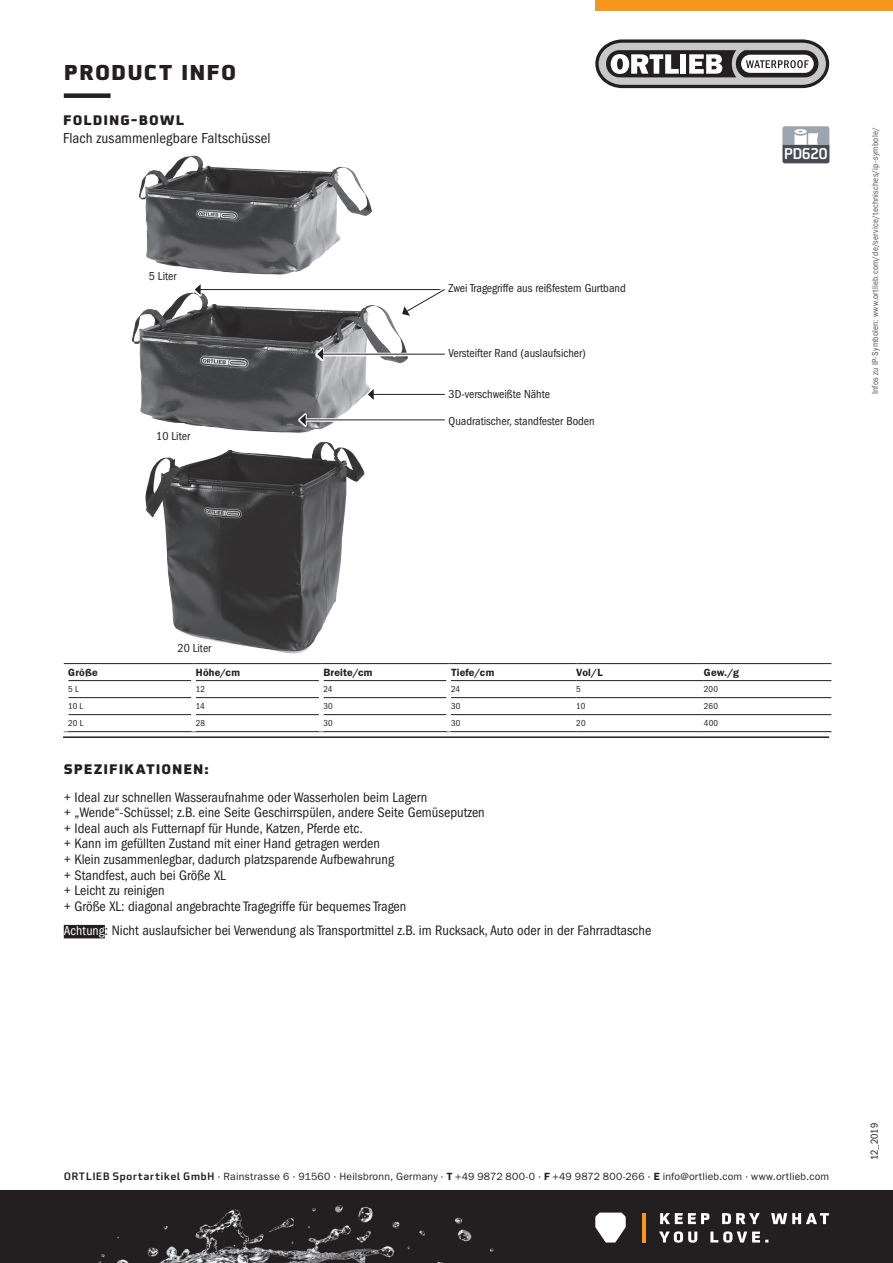
<style>
.page{position:relative;width:893px;height:1263px;background:#fff}
.page>*{position:absolute;margin:0;border:0;box-sizing:border-box;transform-origin:0 0}
.t1{font:900 21px "Utility OT";letter-spacing:.055em;color:#231f20}
.t2{font:500 15.15px "Utility OT";letter-spacing:-.03em;color:#fff;scale:.95 1}
.t3{font:condensed 15px "ITC Franklin Gothic Std";letter-spacing:.005em;color:#231f20}
.Beschreibung{font:condensed 14.25px "ITC Franklin Gothic Std";color:#231f20}
.Beschreibung_ohne_Au{font:condensed 14.25px "ITC Franklin Gothic Std";color:#231f20}
.t4{font:900 13.5px "Utility OT";letter-spacing:.07em;color:#231f20}
.Bildbeschriftung{font:condensed 12px "ITC Franklin Gothic Std";color:#231f20}
.t5{font:10.5px "ITC Franklin Gothic Std";letter-spacing:.02em;color:#231f20}
.t6{font:600 10.5px "ITC Franklin Gothic Std";letter-spacing:.015em;color:#231f20}
.Version{font:condensed 10.5px "ITC Franklin Gothic Std";color:#231f20}
.t7{font:condensed 9px "ITC Franklin Gothic Std";letter-spacing:.025em;color:#57585a}
.t8{font:condensed 9px "ITC Franklin Gothic Std";letter-spacing:.01em;color:#231f20}
.s1{font-size:13.5px;color:#fff}
.s2{font-family:"Utility OT";font-weight:500}
.s3{font-weight:600}
</style>
<div class="page">
<svg style="left:595px;top:39px;width:234px;height:49px"></svg>
<div style="left:595px;top:0;width:298px;height:10px;background:#f7971d"></div>
<div style="left:0;top:1191px;width:893px;height:72px;background:#231f20"></div>
<hr style="left:642px;top:1212px;width:3px;height:30px;background:#f7971d">
<svg style="left:595px;top:1212px;width:31px;height:30px"></svg>
<svg style="left:659px;top:1231px;width:109px;height:12px"></svg>
<svg style="left:660px;top:1213px;width:169px;height:11px"></svg>
<img style="left:0;top:1190px;width:512px;height:73px">
<hr style="left:63px;top:736px;width:766px;height:2px;background:#231f20">
<div style="left:64px;top:93px;width:47px;height:5px;background:#231f20"></div>
<img style="left:145px;top:443px;width:220px;height:211px">
<img style="left:131px;top:292px;width:274px;height:151px">
<div style="left:193px;top:283px;width:253px;height:13px;background:#fff"></div>
<hr style="left:200px;top:289px;width:245px;height:1px;background:#231f20">
<svg style="left:195px;top:284px;width:6px;height:11px"></svg>
<svg style="left:316px;top:347px;width:129px;height:14px"></svg>
<hr style="left:322px;top:354px;width:123px;height:1px;background:#231f20">
<svg style="left:317px;top:349px;width:6px;height:11px"></svg>
<svg style="left:298px;top:413px;width:147px;height:14px"></svg>
<hr style="left:305px;top:419px;width:140px;height:1px;background:#231f20">
<svg style="left:300px;top:414px;width:6px;height:11px"></svg>
<div style="left:366px;top:387px;width:80px;height:14px;background:#fff"></div>
<hr style="left:373px;top:394px;width:72px;height:1px;background:#231f20">
<svg style="left:368px;top:389px;width:6px;height:11px"></svg>
<svg style="left:397px;top:289px;width:48px;height:32px"></svg>
<img style="left:139px;top:155px;width:233px;height:120px">
<svg style="left:782px;top:126px;width:47px;height:37px;background:#83898f"></svg>
<div style="left:64px;top:925px;width:41px;height:13px;background:#231f20"></div>
<hr style="left:68px;top:680px;width:123px;height:1px;background:#231f20">
<hr style="left:196px;top:680px;width:123px;height:1px;background:#231f20">
<hr style="left:323px;top:680px;width:123px;height:1px;background:#231f20">
<hr style="left:451px;top:680px;width:125px;height:1px;background:#231f20">
<hr style="left:576px;top:680px;width:128px;height:1px;background:#231f20">
<hr style="left:704px;top:680px;width:127px;height:1px;background:#231f20">
<hr style="left:68px;top:697px;width:123px;height:1px;background:#231f20">
<hr style="left:196px;top:697px;width:123px;height:1px;background:#231f20">
<hr style="left:323px;top:697px;width:123px;height:1px;background:#231f20">
<hr style="left:451px;top:697px;width:125px;height:1px;background:#231f20">
<hr style="left:576px;top:697px;width:128px;height:1px;background:#231f20">
<hr style="left:704px;top:697px;width:127px;height:1px;background:#231f20">
<hr style="left:68px;top:714px;width:123px;height:1px;background:#231f20">
<hr style="left:196px;top:714px;width:123px;height:1px;background:#231f20">
<hr style="left:323px;top:714px;width:123px;height:1px;background:#231f20">
<hr style="left:451px;top:714px;width:125px;height:1px;background:#231f20">
<hr style="left:576px;top:714px;width:128px;height:1px;background:#231f20">
<hr style="left:704px;top:714px;width:127px;height:1px;background:#231f20">
<hr style="left:64px;top:731px;width:130px;height:1px;background:#231f20">
<hr style="left:194px;top:731px;width:127px;height:1px;background:#231f20">
<hr style="left:321px;top:731px;width:128px;height:1px;background:#231f20">
<hr style="left:449px;top:731px;width:127px;height:1px;background:#231f20">
<hr style="left:576px;top:731px;width:128px;height:1px;background:#231f20">
<hr style="left:704px;top:731px;width:127px;height:1px;background:#231f20">
<hr style="left:64px;top:663px;width:130px;height:1px;background:#231f20">
<hr style="left:194px;top:663px;width:127px;height:1px;background:#231f20">
<hr style="left:321px;top:663px;width:128px;height:1px;background:#231f20">
<hr style="left:449px;top:663px;width:127px;height:1px;background:#231f20">
<hr style="left:576px;top:663px;width:128px;height:1px;background:#231f20">
<hr style="left:704px;top:663px;width:127px;height:1px;background:#231f20">
<h1 class="t1" style="left:64px;top:58px;width:174px">PRODUCT INFO</h1>
<p class="t4" style="left:63px;top:111px;width:123px">FOLDING-BOWL</p>
<p class="t3" style="left:63px;top:130px;width:209px">Flach zusammenlegbare Faltschüssel</p>
<p class="Bildbeschriftung" style="left:149px;top:270px;width:29px">5 Liter</p>
<p class="Bildbeschriftung" style="left:156px;top:429px;width:35px">10 Liter</p>
<p class="Bildbeschriftung" style="left:449px;top:282px;width:179px">Zwei Tragegriffe aus reißfestem Gurtband</p>
<p class="Bildbeschriftung" style="left:449px;top:346px;width:139px">Versteifter Rand (auslaufsicher)</p>
<p class="Bildbeschriftung" style="left:449px;top:388px;width:103px">3D-verschweißte Nähte</p>
<p class="Bildbeschriftung" style="left:449px;top:414px;width:148px">Quadratischer, standfester Boden</p>
<p class="t2" style="left:784px;top:144px;width:48px">PD620</p>
<p class="t7" style="left:870px;top:394px;width:269px;rotate:-90deg">Infos zu IP-Symbolen: www.ortlieb.com/de/service/technisches/ip-symbole/</p>
<p class="Bildbeschriftung" style="left:178px;top:642px;width:35px">20 Liter</p>
<p class="t6" style="left:68px;top:666px;width:31px">Größe</p>
<p class="t6" style="left:196px;top:666px;width:46px">Höhe/cm</p>
<p class="t6" style="left:323px;top:666px;width:51px">Breite/cm</p>
<p class="t6" style="left:451px;top:666px;width:45px">Tiefe/cm</p>
<p class="t6" style="left:576px;top:666px;width:28px">Vol/L</p>
<p class="t6" style="left:704px;top:666px;width:37px">Gew./g</p>
<p class="t8" style="left:68px;top:684px;width:12px">5 L</p>
<p class="t8" style="left:196px;top:684px;width:11px">12</p>
<p class="t8" style="left:323px;top:684px;width:11px">24</p>
<p class="t8" style="left:451px;top:684px;width:11px">24</p>
<p class="t8" style="left:576px;top:684px;width:6px">5</p>
<p class="t8" style="left:704px;top:684px;width:16px">200</p>
<p class="t8" style="left:68px;top:701px;width:16px">10 L</p>
<p class="t8" style="left:196px;top:701px;width:10px">14</p>
<p class="t8" style="left:323px;top:701px;width:11px">30</p>
<p class="t8" style="left:451px;top:701px;width:11px">30</p>
<p class="t8" style="left:576px;top:701px;width:11px">10</p>
<p class="t8" style="left:704px;top:701px;width:16px">260</p>
<p class="t8" style="left:68px;top:718px;width:17px">20 L</p>
<p class="t8" style="left:196px;top:718px;width:11px">28</p>
<p class="t8" style="left:323px;top:718px;width:11px">30</p>
<p class="t8" style="left:451px;top:718px;width:11px">30</p>
<p class="t8" style="left:576px;top:718px;width:11px">20</p>
<p class="t8" style="left:704px;top:718px;width:16px">400</p>
<p class="t4" style="left:64px;top:760px;width:147px">SPEZIFIKATIONEN:</p>
<p class="Beschreibung" style="left:64px;top:789px;width:365px">+ Ideal zur schnellen Wasseraufnahme oder Wasserholen beim Lagern</p>
<p class="Beschreibung" style="left:64px;top:804px;width:423px">+ „Wende“-Schüssel; z.B. eine Seite Geschirrspülen, andere Seite Gemüseputzen</p>
<p class="Beschreibung" style="left:64px;top:820px;width:300px">+ Ideal auch als Futternapf für Hunde, Katzen, Pferde etc.</p>
<p class="Beschreibung" style="left:64px;top:836px;width:318px">+ Kann im gefüllten Zustand mit einer Hand getragen werden</p>
<p class="Beschreibung" style="left:64px;top:851px;width:332px">+ Klein zusammenlegbar, dadurch platzsparende Aufbewahrung</p>
<p class="Beschreibung" style="left:64px;top:867px;width:164px">+ Standfest, auch bei Größe XL</p>
<p class="Beschreibung" style="left:64px;top:883px;width:102px">+ Leicht zu reinigen</p>
<p class="Beschreibung" style="left:64px;top:898px;width:344px">+ Größe XL: diagonal angebrachte Tragegriffe für bequemes Tragen</p>
<p class="Beschreibung_ohne_Au" style="left:64px;top:922px;width:589px"><span class="s1">Achtung</span>: Nicht auslaufsicher bei Verwendung als Transportmittel z.B. im Rucksack, Auto oder in der Fahrradtasche</p>
<p class="t5" style="left:64px;top:1170px;width:767px"><span class="s2">ORTLIEB Sportartikel GmbH</span> · Rainstrasse 6 · 91560 · Heilsbronn, Germany · <span class="s3">T</span> +49 9872 800-0 · <span class="s3">F</span> +49 9872 800-266 · <span class="s3">E</span> info@ortlieb.com · www.ortlieb.com</p>
<p class="Version" style="left:868px;top:1160px;width:39px;rotate:-90deg">12_2019</p>
</div>
